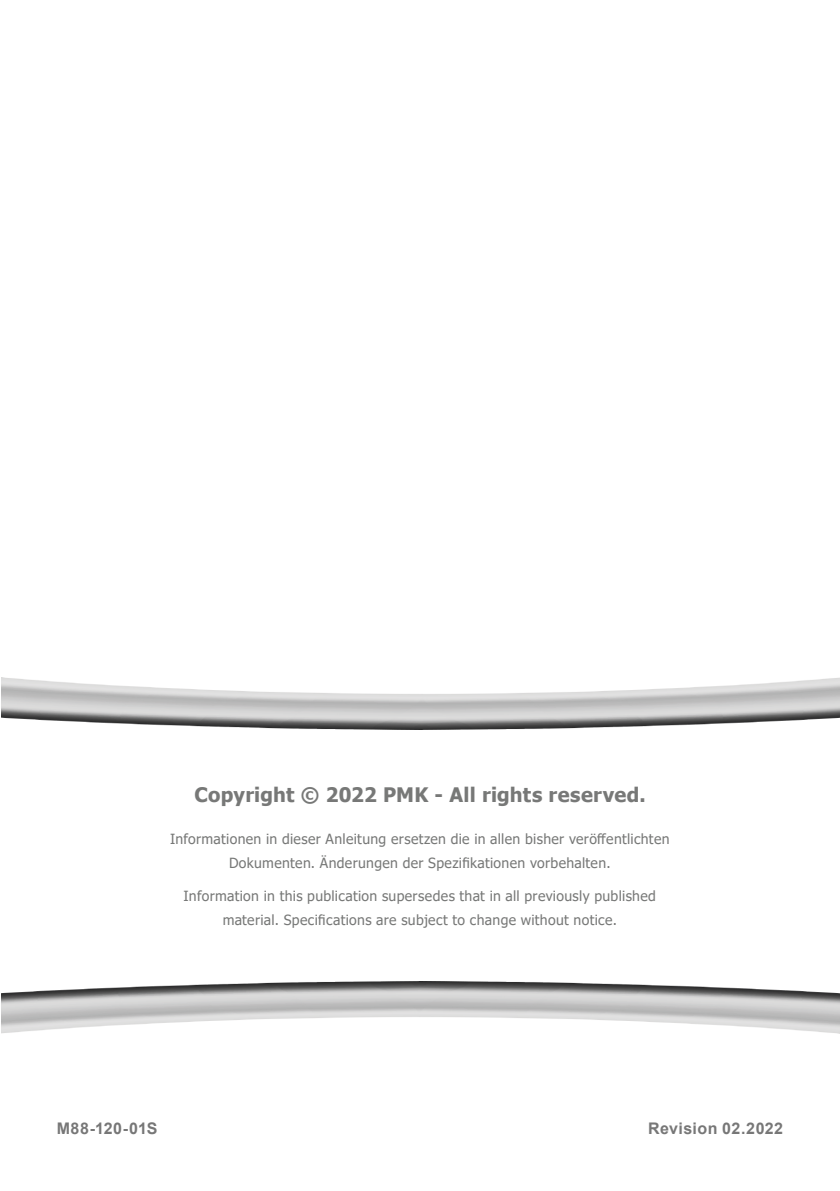
<style>
.page{position:relative;width:840px;height:1191px;background:#fff}
.page>*{position:absolute;margin:0;border:0;box-sizing:border-box;transform-origin:0 0}
.t1{font:700 20px "Tahoma";letter-spacing:.01em;color:#777877}
.t2{font:700 16px "Arial";letter-spacing:.025em;color:#777}
.t3{font:14px/24px "Tahoma";letter-spacing:.025em;color:#777877;text-align:center}
</style>
<div class="page">
<img style="left:1px;top:984px;width:838px;height:49px">
<svg style="left:223px;top:981px;width:394px;height:3px"></svg>
<img style="left:1px;top:677px;width:838px;height:49px">
<svg style="left:192px;top:726px;width:459px;height:4px"></svg>
<h1 class="t1" style="left:194px;top:780px;width:452px">Copyright © 2022 PMK - All rights reserved.</h1>
<p class="t3" style="left:170px;top:827px;width:500px">Informationen in dieser Anleitung ersetzen die in allen bisher veröffentlichten<br>Dokumenten. Änderungen der Spezifikationen vorbehalten.</p>
<p class="t3" style="left:183px;top:884px;width:473px">Information in this publication supersedes that in all previously published material. Specifications are subject to change without notice.</p>
<p class="t2" style="left:57px;top:1116px;width:102px">M88-120-01S</p>
<p class="t2" style="left:647px;top:1116px;width:136px">Revision 02.2022</p>
</div>
